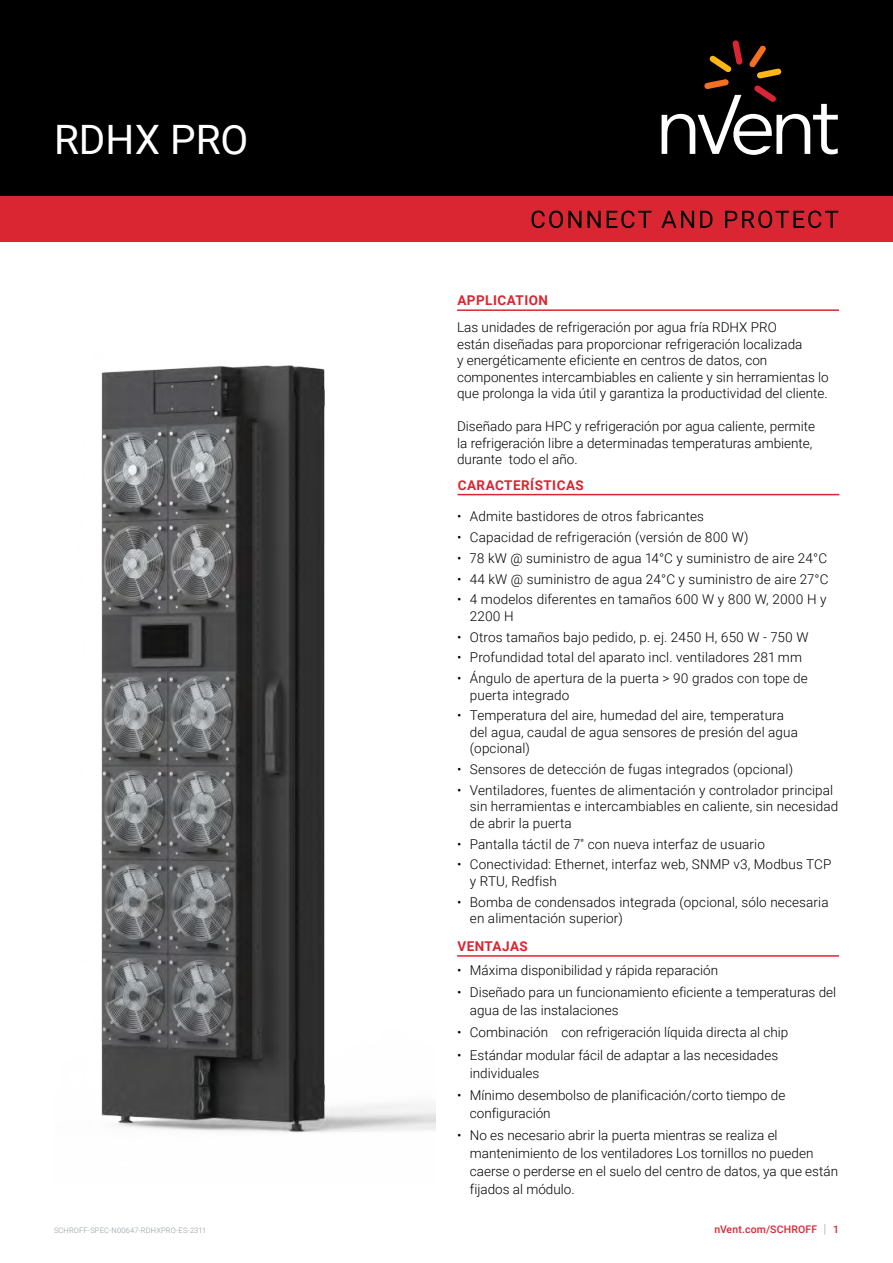
<style>
.page{position:relative;width:893px;height:1263px;background:#fff}
.page>*{position:absolute;margin:0;border:0;box-sizing:border-box;transform-origin:0 0}
.t1{font:40.5px "Roboto";color:#fff}
.t2{font:300 13.5px/16.5px "Roboto";color:#000}
.t3{font:700 13.5px "Roboto";letter-spacing:.035em;color:#d92632}
.t4{font:500 10.5px "Roboto";letter-spacing:.015em;color:#d92632}
.t5{font:300 7.5px "Roboto";letter-spacing:.015em;color:#90969e}
.s1{font-weight:300;font-size:12.6px;color:#90969e}
</style>
<div class="page">
<div style="left:0;top:0;width:893px;height:196px;background:#000"></div>
<div style="left:0;top:196px;width:893px;height:45px;background:#d92632"></div>
<svg style="left:532px;top:211px;width:306px;height:17px"></svg>
<svg style="left:662px;top:40px;width:176px;height:115px"></svg>
<hr style="left:457px;top:309px;width:382px;height:2px;background:#d92632">
<hr style="left:458px;top:494px;width:381px;height:1px;background:#d92632">
<img style="left:101px;top:365px;width:335px;height:768px">
<hr style="left:457px;top:955px;width:382px;height:2px;background:#d92632">
<h1 class="t1" style="left:54px;top:111px;width:196px">RDHX PRO</h1>
<p class="t3" style="left:457px;top:291px;width:92px">APPLICATION</p>
<p class="t2" style="left:457px;top:319px;width:373px">Las unidades de refrigeración por agua fría RDHX PRO<br>están diseñadas para proporcionar refrigeración localizada<br>y energéticamente eficiente en centros de datos, con componentes intercambiables en caliente y sin herramientas lo que prolonga la vida útil y garantiza la productividad del cliente.</p>
<p class="t2" style="left:457px;top:418px;width:360px">Diseñado para HPC y refrigeración por agua caliente, permite la refrigeración libre a determinadas temperaturas ambiente, durante todo el año.</p>
<p class="t3" style="left:458px;top:475px;width:128px">CARACTERÍSTICAS</p>
<p class="t2" style="left:457px;top:508px;width:248px">• Admite bastidores de otros fabricantes</p>
<p class="t2" style="left:457px;top:528px;width:293px">• Capacidad de refrigeración (versión de 800 W)</p>
<p class="t2" style="left:457px;top:549px;width:371px">• 78 kW @ suministro de agua 14°C y suministro de aire 24°C</p>
<p class="t2" style="left:457px;top:570px;width:373px">• 44 kW @ suministro de agua 24°C y suministro de aire 27°C</p>
<p class="t2" style="left:470px;top:591px;width:358px;text-indent:-13px">• 4 modelos diferentes en tamaños 600 W y 800 W, 2000 H y<br>2200 H</p>
<p class="t2" style="left:457px;top:628px;width:353px">• Otros tamaños bajo pedido, p. ej. 2450 H, 650 W - 750 W</p>
<p class="t2" style="left:457px;top:649px;width:346px">• Profundidad total del aparato incl. ventiladores 281 mm</p>
<p class="t2" style="left:470px;top:669px;width:339px;text-indent:-13px">• Ángulo de apertura de la puerta &gt; 90 grados con tope de puerta integrado</p>
<p class="t2" style="left:470px;top:707px;width:330px;text-indent:-13px">• Temperatura del aire, humedad del aire, temperatura del agua, caudal de agua sensores de presión del agua (opcional)</p>
<p class="t2" style="left:457px;top:760px;width:338px">• Sensores de detección de fugas integrados (opcional)</p>
<p class="t2" style="left:470px;top:781px;width:370px;text-indent:-13px">• Ventiladores, fuentes de alimentación y controlador principal sin herramientas e intercambiables en caliente, sin necesidad de abrir la puerta</p>
<p class="t2" style="left:457px;top:835px;width:309px">• Pantalla táctil de 7" con nueva interfaz de usuario</p>
<p class="t2" style="left:470px;top:856px;width:363px;text-indent:-13px">• Conectividad: Ethernet, interfaz web, SNMP v3, Modbus TCP y RTU, Redfish</p>
<p class="t2" style="left:470px;top:893px;width:360px;text-indent:-13px">• Bomba de condensados integrada (opcional, sólo necesaria en alimentación superior)</p>
<p class="t3" style="left:457px;top:937px;width:72px">VENTAJAS</p>
<p class="t2" style="left:457px;top:961px;width:262px">• Máxima disponibilidad y rápida reparación</p>
<p class="t2" style="left:470px;top:983px;width:368px;line-height:18px;text-indent:-13px">• Diseñado para un funcionamiento eficiente a temperaturas del agua de las instalaciones</p>
<p class="t2" style="left:457px;top:1024px;width:333px">• Combinación con refrigeración líquida directa al chip</p>
<p class="t2" style="left:470px;top:1045px;width:310px;line-height:18px;text-indent:-13px">• Estándar modular fácil de adaptar a las necesidades individuales</p>
<p class="t2" style="left:470px;top:1085px;width:317px;line-height:18px;text-indent:-13px">• Mínimo desembolso de planificación/corto tiempo de configuración</p>
<p class="t2" style="left:470px;top:1126px;width:370px;line-height:18px;text-indent:-13px">• No es necesario abrir la puerta mientras se realiza el mantenimiento de los ventiladores Los tornillos no pueden caerse o perderse en el suelo del centro de datos, ya que están fijados al módulo.</p>
<p class="t5" style="left:54px;top:1225px;width:154px">SCHROFF-SPEC-N00647-RDHXPRO-ES-2311</p>
<p class="t4" style="left:715px;top:1222px;width:126px">nVent.com/SCHROFF <span class="s1">|</span> 1</p>
</div>
